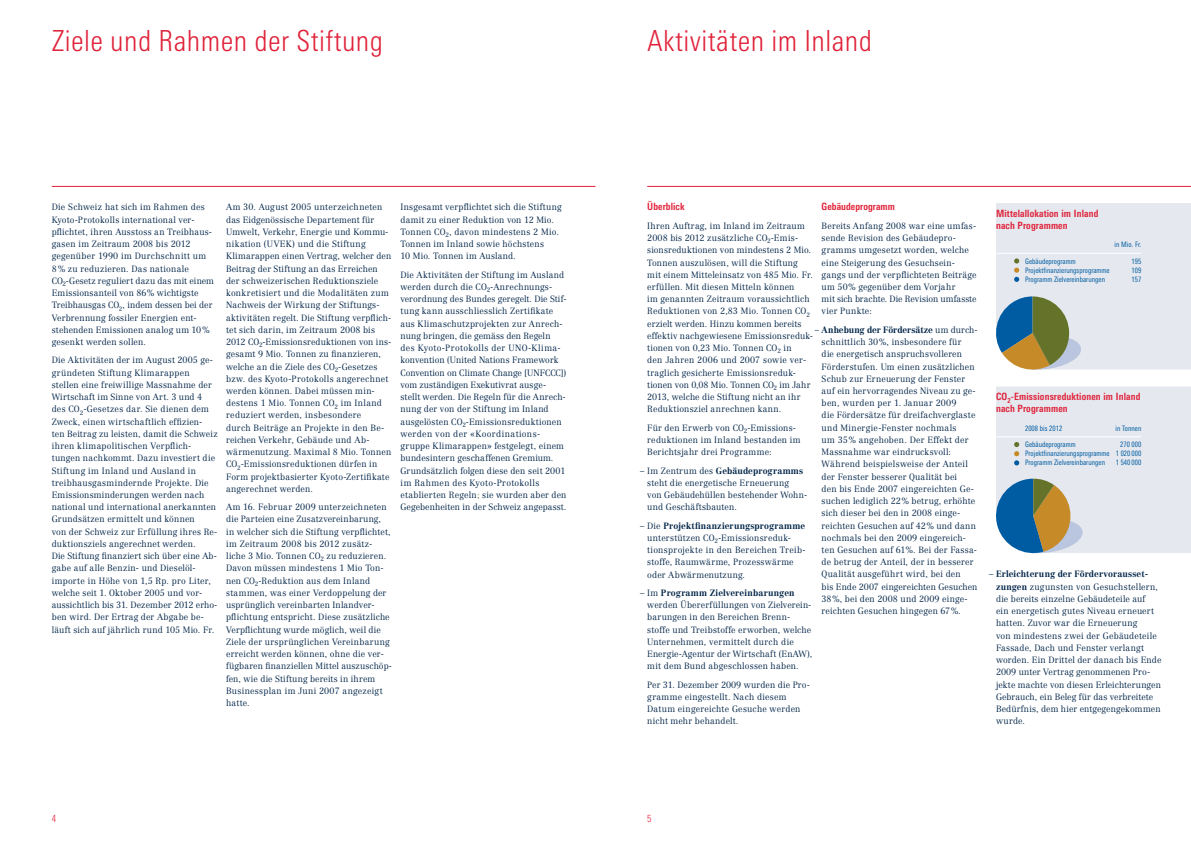
<style>
.page{position:relative;width:1191px;height:842px;background:#fff}
.page>*{position:absolute;margin:0;border:0;box-sizing:border-box;transform-origin:0 0}
.t1{font:300 condensed 29px "Linotype Univers";letter-spacing:.015em;color:#e02139}
.t2{font:700 condensed 10px/12.2px "Linotype Univers";letter-spacing:.015em;color:#e02139}
.t3{font:300 condensed 10px "Linotype Univers";color:#e02139}
.t4{font:300 9px/12.2px "Centennial";letter-spacing:.02em;color:#022549;scale:.95 1}
.t5{font:condensed 7.5px/9.2px "Linotype Univers";letter-spacing:.005em;color:#005ca2;text-align:justify;scale:.95 1}
.s1{color:#65732a}
.s2{font-weight:700}
</style>
<div class="page">
<hr style="left:52px;top:186px;width:543px;height:1px;background:#e02139">
<hr style="left:647px;top:186px;width:543px;height:1px;background:#e02139">
<svg style="left:996px;top:386px;width:194px;height:167px"></svg>
<svg style="left:996px;top:203px;width:194px;height:167px"></svg>
<h1 class="t1" style="left:52px;top:31px;width:333px">Ziele und Rahmen der Stiftung</h1>
<h1 class="t1" style="left:647px;top:31px;width:226px">Aktivitäten im Inland</h1>
<p class="t4" style="left:52px;top:202px;width:172px">Die Schweiz hat sich im Rahmen des Kyoto-Protokolls international ver&shy;pflichtet, ihren Ausstoss an Treibhaus&shy;gasen im Zeitraum 2008 bis 2012 gegenüber 1990 im Durchschnitt um 8% zu reduzieren. Das nationale CO<sub>2</sub>-Gesetz reguliert dazu das mit einem Emissionsanteil von 86% wichtigste Treibhausgas CO<sub>2</sub>, indem dessen bei der Verbrennung fossiler Energien ent&shy;stehenden Emissionen analog um 10% gesenkt werden sollen.</p>
<p class="t4" style="left:52px;top:355px;width:176px">Die Aktivitäten der im August 2005 ge&shy;gründeten Stiftung Klimarappen stellen eine freiwillige Massnahme der Wirtschaft im Sinne von Art. 3 und 4 des CO<sub>2</sub>-Gesetzes dar. Sie dienen dem Zweck, einen wirtschaftlich effizien-<br>ten Beitrag zu leisten, damit die Schweiz ihren klimapolitischen Verpflich&shy;tungen nachkommt. Dazu investiert die Stiftung im Inland und Ausland in treibhausgasmindernde Projekte. Die Emissionsminderungen werden nach national und international anerkannten Grundsätzen ermittelt und können<br>von der Schweiz zur Erfüllung ihres Re&shy;duktionsziels angerechnet werden.<br>Die Stiftung finanziert sich über eine Ab&shy;gabe auf alle Benzin- und Dieselöl&shy;importe in Höhe von 1,5 Rp. pro Liter, welche seit 1. Oktober 2005 und vor&shy;aussichtlich bis 31. Dezember 2012 erho&shy;ben wird. Der Ertrag der Abgabe be&shy;läuft sich auf jährlich rund 105 Mio. Fr.</p>
<p class="t4" style="left:226px;top:202px;width:175px">Am 30. August 2005 unterzeichneten das Eidgenössische Departement für Umwelt, Verkehr, Energie und Kommu&shy;nikation (UVEK) und die Stiftung Klimarappen einen Vertrag, welcher den Beitrag der Stiftung an das Erreichen der schweizerischen Reduktionsziele konkretisiert und die Modalitäten zum Nachweis der Wirkung der Stiftungs&shy;aktivitäten regelt. Die Stiftung verpflich&shy;tet sich darin, im Zeitraum 2008 bis 2012 CO<sub>2</sub>-Emissionsreduktionen von ins&shy;gesamt 9 Mio. Tonnen zu finanzieren, welche an die Ziele des CO<sub>2</sub>-Gesetzes bzw. des Kyoto-Protokolls angerechnet werden können. Dabei müssen min&shy;destens 1 Mio. Tonnen CO<sub>2</sub> im Inland reduziert werden, insbesondere<br>durch Beiträge an Projekte in den Be&shy;reichen Verkehr, Gebäude und Ab&shy;wärmenutzung. Maximal 8 Mio. Tonnen CO<sub>2</sub>-Emissionsreduktionen dürfen in Form projektbasierter Kyoto-Zertifikate angerechnet werden.</p>
<p class="t4" style="left:226px;top:502px;width:176px">Am 16. Februar 2009 unterzeichneten die Parteien eine Zusatzvereinbarung,<br>in welcher sich die Stiftung verpflichtet, im Zeitraum 2008 bis 2012 zusätz&shy;liche 3 Mio. Tonnen CO<sub>2</sub> zu reduzieren.<br>Davon müssen mindestens 1 Mio Ton&shy;nen CO<sub>2</sub>-Reduktion aus dem Inland stammen, was einer Verdoppelung der usprünglich vereinbarten Inlandver&shy;pflichtung entspricht. Diese zusätzliche Verpflichtung wurde möglich, weil die Ziele der ursprünglichen Vereinbarung erreicht werden können, ohne die ver&shy;fügbaren finanziellen Mittel auszuschöp&shy;fen, wie die Stiftung bereits in ihrem Businessplan im Juni 2007 angezeigt hatte.</p>
<p class="t4" style="left:400px;top:202px;width:171px">Insgesamt verpflichtet sich die Stiftung damit zu einer Reduktion von 12 Mio.<br>Tonnen CO<sub>2</sub>, davon mindestens 2 Mio.<br>Tonnen im Inland sowie höchstens<br>10 Mio. Tonnen im Ausland.</p>
<p class="t4" style="left:400px;top:269px;width:176px">Die Aktivitäten der Stiftung im Ausland werden durch die CO<sub>2</sub>-Anrechnungs&shy;verordnung des Bundes geregelt. Die Stif&shy;tung kann ausschliesslich Zertifikate aus Klimaschutzprojekten zur Anrech&shy;nung bringen, die gemäss den Regeln des Kyoto-Protokolls der UNO-Klima&shy;konvention (United Nations Framework Convention on Climate Change [UNFCCC]) vom zuständigen Exekutivrat ausge&shy;stellt werden. Die Regeln für die Anrech&shy;nung der von der Stiftung im Inland ausgelösten CO<sub>2</sub>-Emissionsreduktionen werden von der «Koordinations&shy;gruppe Klimarappen» festgelegt, einem bundesintern geschaffenen Gremium.<br>Grundsätzlich folgen diese den seit 2001 im Rahmen des Kyoto-Protokolls etablierten Regeln<span class="s1">;</span> sie wurden aber den Gegebenheiten in der Schweiz angepasst.</p>
<p class="t2" style="left:647px;top:202px;width:39px">Überblick</p>
<p class="t4" style="left:647px;top:220px;width:176px">Ihren Auftrag, im Inland im Zeitraum 2008 bis 2012 zusätzliche CO<sub>2</sub>-Emis&shy;sionsreduktionen von mindestens 2 Mio.<br>Tonnen auszulösen, will die Stiftung mit einem Mitteleinsatz von 485 Mio. Fr. erfüllen. Mit diesen Mitteln können<br>im genannten Zeitraum voraussichtlich Reduktionen von 2,83 Mio. Tonnen CO<sub>2 </sub>erzielt werden. Hinzu kommen bereits effektiv nachgewiesene Emissionsreduk&shy;tionen von 0,23 Mio. Tonnen CO<sub>2</sub> in<br>den Jahren 2006 und 2007 sowie ver&shy;traglich gesicherte Emissionsreduk&shy;tionen von 0,08 Mio. Tonnen CO<sub>2</sub> im Jahr 2013, welche die Stiftung nicht an ihr Reduktionsziel anrechnen kann.</p>
<p class="t4" style="left:647px;top:422px;width:163px">Für den Erwerb von CO<sub>2</sub>-Emissions&shy;reduktionen im Inland bestanden im<br>Berichtsjahr drei Programme:</p>
<p class="t4" style="left:647px;top:465px;width:170px;text-indent:-7px">– Im Zentrum des <span class="s2">Gebäudeprogramms </span>steht die energetische Erneuerung<br>von Gebäudehüllen bestehender Wohn&shy;und Geschäftsbauten.</p>
<p class="t4" style="left:647px;top:520px;width:168px;text-indent:-7px">– Die <span class="s2">Projektfinanzierungsprogramme </span>unterstützen CO<sub>2</sub>-Emissionsreduk&shy;tionsprojekte in den Bereichen Treib&shy;stoffe, Raumwärme, Prozesswärme oder Abwärmenutzung.</p>
<p class="t4" style="left:647px;top:587px;width:175px;text-indent:-7px">– Im <span class="s2">Programm Zielvereinbarungen </span>werden Übererfüllungen von Zielverein&shy;barungen in den Bereichen Brenn&shy;stoffe und Treibstoffe erworben, welche Unternehmen, vermittelt durch die Energie-Agentur der Wirtschaft (EnAW), mit dem Bund abgeschlossen haben.</p>
<p class="t4" style="left:647px;top:679px;width:173px">Per 31. Dezember 2009 wurden die Pro&shy;gramme eingestellt. Nach diesem<br>Datum eingereichte Gesuche werden nicht mehr behandelt.</p>
<p class="t2" style="left:821px;top:202px;width:75px">Gebäudeprogramm</p>
<p class="t4" style="left:821px;top:220px;width:165px">Bereits Anfang 2008 war eine umfas&shy;sende Revision des Gebäudepro&shy;gramms umgesetzt worden, welche eine Steigerung des Gesuchsein&shy;gangs und der verpflichteten Beiträge um 50% gegenüber dem Vorjahr<br>mit sich brachte. Die Revision umfasste vier Punkte:</p>
<p class="t4" style="left:821px;top:324px;width:166px;text-indent:-7px">– <span class="s2">Anhebung der Fördersätze</span> um durch&shy;schnittlich 30%, insbesondere für<br>die energetisch anspruchsvolleren Förderstufen. Um einen zusätzlichen Schub zur Erneuerung der Fenster auf ein hervorragendes Niveau zu ge&shy;ben, wurden per 1. Januar 2009<br>die Fördersätze für dreifachverglaste und Minergie-Fenster nochmals<br>um 35% angehoben. Der Effekt der Massnahme war eindrucksvoll:<br>Während beispielsweise der Anteil der Fenster besserer Qualität bei<br>den bis Ende 2007 eingereichten Ge&shy;suchen lediglich 22% betrug, erhöhte sich dieser bei den in 2008 einge&shy;reichten Gesuchen auf 42% und dann nochmals bei den 2009 eingereich&shy;ten Gesuchen auf 61%. Bei der Fassa&shy;de betrug der Anteil, der in besserer Qualität ausgeführt wird, bei den<br>bis Ende 2007 eingereichten Gesuchen 38%, bei den 2008 und 2009 einge&shy;reichten Gesuchen hingegen 67%.</p>
<p class="t2" style="left:996px;top:208px;width:104px">Mittelallokation im Inland nach Programmen</p>
<p class="t5" style="left:1025px;top:257px;width:55px">Gebäudeprogramm</p>
<p class="t5" style="left:1131px;top:257px;width:12px">195</p>
<p class="t5" style="left:1025px;top:266px;width:90px">Projektfinanzierungsprogramme</p>
<p class="t5" style="left:1131px;top:266px;width:12px">109</p>
<p class="t5" style="left:1025px;top:276px;width:86px">Programm Zielvereinbarungen</p>
<p class="t5" style="left:1131px;top:276px;width:12px">157</p>
<p class="t5" style="left:1114px;top:241px;width:30px">in Mio. Fr.</p>
<p class="t2" style="left:996px;top:392px;width:146px">CO<sub>2</sub>-Emissionsreduktionen im Inland nach Programmen</p>
<p class="t5" style="left:1025px;top:441px;width:55px">Gebäudeprogramm</p>
<p class="t5" style="left:1025px;top:424px;width:41px">2008 bis 2012</p>
<p class="t5" style="left:1115px;top:424px;width:29px">in Tonnen</p>
<p class="t5" style="left:1025px;top:441px;width:124px;text-indent:95px">270 000<br>Projektfinanzierungsprogramme 1 020 000<br>Programm Zielvereinbarungen</p>
<p class="t5" style="left:1115px;top:459px;width:28px">1 540 000</p>
<p class="t4" style="left:996px;top:569px;width:176px;text-indent:-7px">– <span class="s2">Erleichterung der Fördervorausset&shy;zungen</span> zugunsten von Gesuchstellern, die bereits einzelne Gebäudeteile auf<br>ein energetisch gutes Niveau erneuert hatten. Zuvor war die Erneuerung<br>von mindestens zwei der Gebäudeteile Fassade, Dach und Fenster verlangt worden. Ein Drittel der danach bis Ende 2009 unter Vertrag genommenen Pro&shy;jekte machte von diesen Erleichterungen Gebrauch, ein Beleg für das verbreitete Bedürfnis, dem hier entgegengekommen wurde.</p>
<p class="t3" style="left:52px;top:815px;width:6px">4</p>
<p class="t3" style="left:647px;top:815px;width:6px">5</p>
</div>
